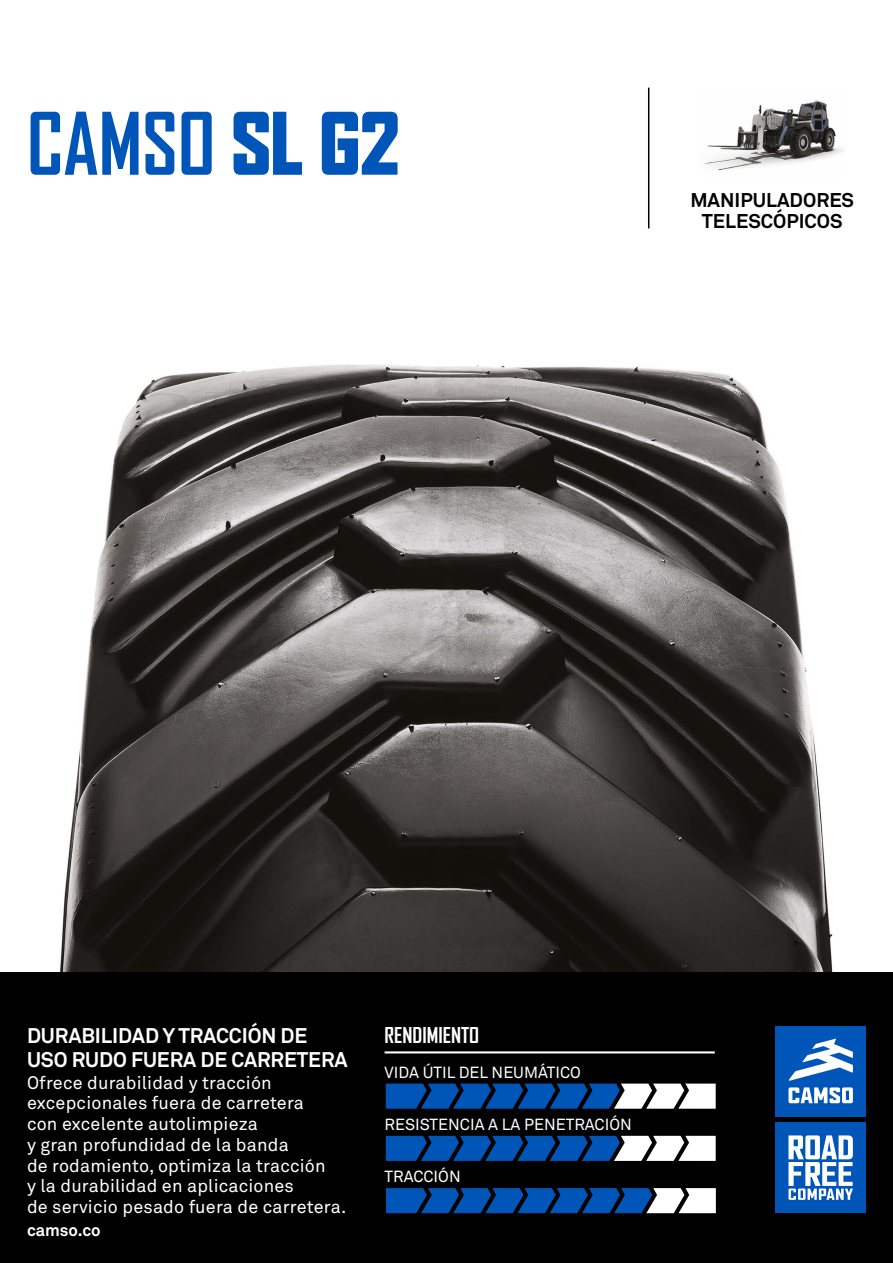
<style>
.page{position:relative;width:893px;height:1263px;background:#fff}
.page>*{position:absolute;margin:0;border:0;box-sizing:border-box;transform-origin:0 0}
.t1{font:700 82.5px "Agency FB";color:#0055b8;scale:.95 1}
.t2{font:700 21px/24px "Akkurat Office";letter-spacing:-.005em;color:#fff}
.t3{font:700 21px "Agency FB";color:#fff}
.t4{font:700 19.65px/21.1px "Akkurat Office";color:#000;text-align:center}
.t5{font:18px/20.7px "Akkurat Office";letter-spacing:.01em;color:#fff}
.t6{font:700 16.65px "Akkurat Office";color:#fff}
.t7{font:15.9px "Akkurat Office";color:#fff}
.s1{font-weight:900}
</style>
<div class="page">
<img style="left:705px;top:100px;width:138px;height:71px">
<hr style="left:648px;top:88px;width:1px;height:140px;background:#000">
<img style="left:0;top:364px;width:893px;height:609px">
<div style="left:0;top:973px;width:893px;height:290px;background:#000"></div>
<div style="left:776px;top:1026px;width:90px;height:90px;background:#0055b8"></div>
<svg style="left:788px;top:1087px;width:65px;height:16px"></svg>
<svg style="left:789px;top:1038px;width:64px;height:43px"></svg>
<div style="left:776px;top:1122px;width:90px;height:91px;background:#0055b8"></div>
<svg style="left:788px;top:1135px;width:65px;height:65px"></svg>
<hr style="left:385px;top:1051px;width:330px;height:2px;background:#fff">
<svg style="left:386px;top:1083px;width:330px;height:26px;background:#3f71ac"></svg>
<svg style="left:386px;top:1188px;width:330px;height:25px;background:#2c67ab"></svg>
<svg style="left:386px;top:1136px;width:330px;height:25px;background:#4175b1"></svg>
<h1 class="t1" style="left:27px;top:96px;width:394px">CAMSO <span class="s1">SL G2</span></h1>
<p class="t4" style="left:690px;top:190px;width:165px">MANIPULADORES<br>TELESCÓPICOS</p>
<p class="t2" style="left:27px;top:1023px;width:322px">DURABILIDAD Y TRACCIÓN DE<br>USO RUDO FUERA DE CARRETERA</p>
<p class="t5" style="left:27px;top:1073px;width:321px">Ofrece durabilidad y tracción excepcionales fuera de carretera<br>con excelente autolimpieza<br>y gran profundidad de la banda<br>de rodamiento, optimiza la tracción<br>y la durabilidad en aplicaciones<br>de servicio pesado fuera de carretera.</p>
<p class="t6" style="left:27px;top:1219px;width:75px">camso.co</p>
<p class="t3" style="left:385px;top:1023px;width:96px">RENDIMIENTO</p>
<p class="t7" style="left:385px;top:1063px;width:198px">VIDA ÚTIL DEL NEUMÁTICO</p>
<p class="t7" style="left:385px;top:1115px;width:249px">RESISTENCIA A LA PENETRACIÓN</p>
<p class="t7" style="left:385px;top:1167px;width:78px">TRACCIÓN</p>
</div>
